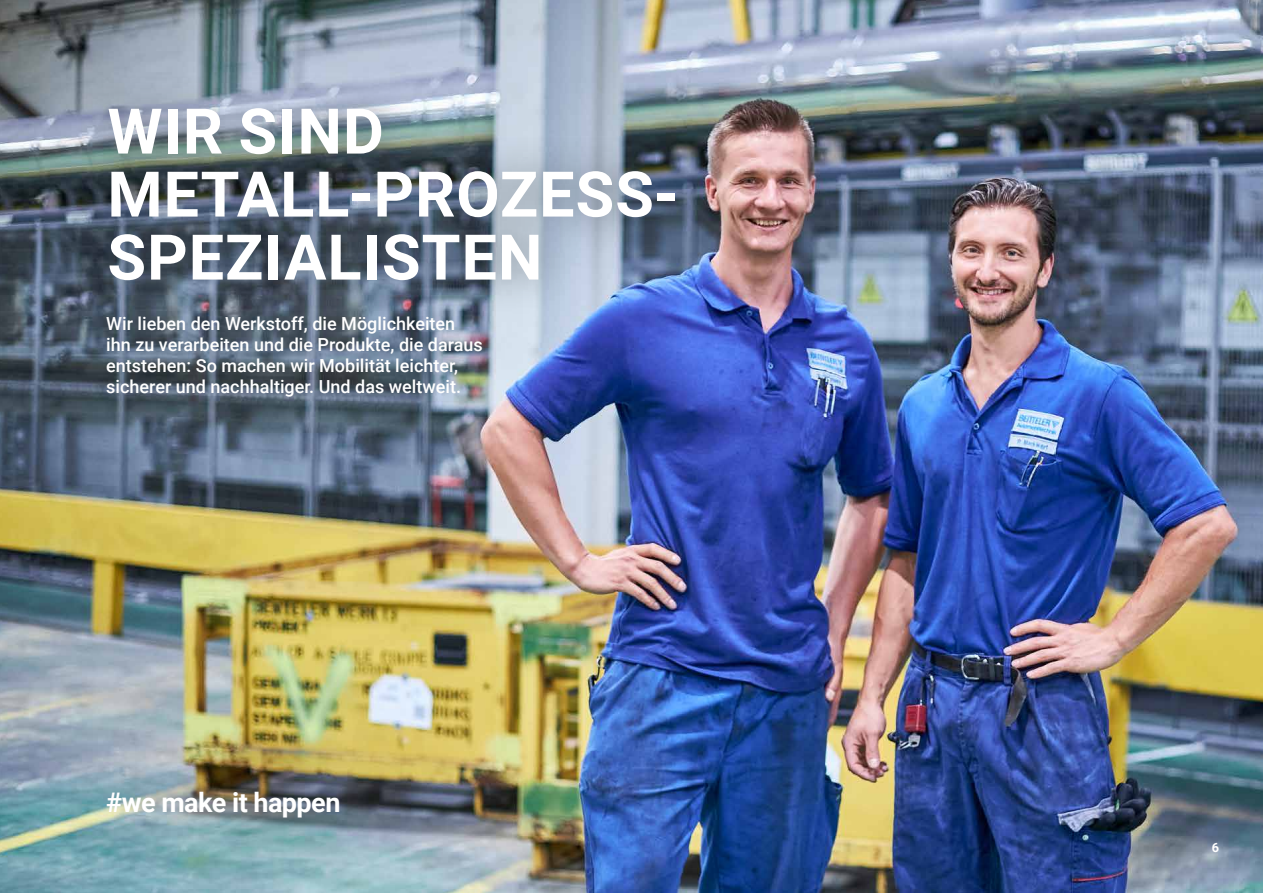
<style>
.page{position:relative;width:1263px;height:893px;background:#fff}
.page>*{position:absolute;margin:0;border:0;box-sizing:border-box;transform-origin:0 0}
.t1{font:700 63px/63px "Roboto";letter-spacing:.015em;color:#fff}
.t2{font:700 27px "Roboto";letter-spacing:-.02em;color:#fff}
.t3{font:500 18px/21px "Roboto";color:#fff}
.t4{font:700 12.75px "Roboto";color:#fff}
</style>
<div class="page">
<img style="left:0;top:0;width:1263px;height:893px">
<div style="left:72px;top:70px;width:638px;height:249px;background:#242b31;opacity:.5"></div>
<div style="left:70px;top:280px;width:447px;height:153px;background:#242b31;opacity:.5"></div>
<div style="left:39px;top:718px;width:368px;height:173px;background:#242b31;opacity:.8"></div>
<h1 class="t1" style="left:107px;top:97px;width:572px">WIR SIND<br>METALL-PROZESS-<br>SPEZIALISTEN</h1>
<p class="t3" style="left:106px;top:313px;width:378px">Wir lieben den Werkstoff, die Möglichkeiten ihn zu verarbeiten und die Produkte, die daraus entstehen: So machen wir Mobilität leichter, sicherer und nachhaltiger. Und das weltweit.</p>
<h2 class="t2" style="left:106px;top:784px;width:236px">#we make it happen</h2>
<p class="t4" style="left:1212px;top:838px;width:9px">6</p>
</div>
